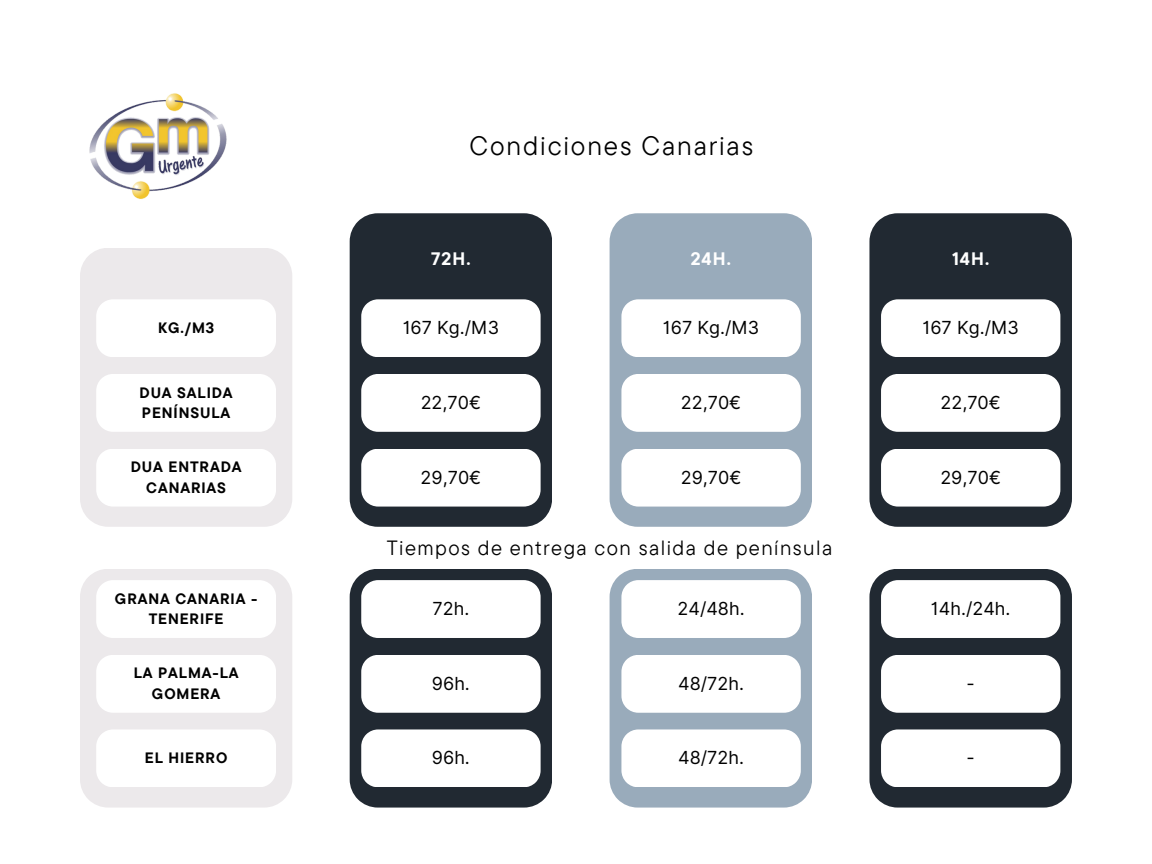
<style>
.page{position:relative;width:1152px;height:864px;background:#fff}
.page>*{position:absolute;margin:0;border:0;box-sizing:border-box;transform-origin:0 0}
.t1{font:26.55px "TT Commons Pro";letter-spacing:.07em;color:#000}
.t2{font:20.55px "TT Commons Pro";letter-spacing:.07em;color:#000}
.t3{font:18px "Inter";color:#000}
.t4{font:700 18px "TT Commons Pro";letter-spacing:.06em;color:#fff}
.t5{font:700 15px/20.2px "TT Commons Pro";letter-spacing:.06em;color:#000;text-align:center}
</style>
<div class="page">
<div style="left:350px;top:213px;width:202px;height:314px;background:#212932"></div>
<div style="left:361px;top:235px;width:180px;height:46px;background:#212932"></div>
<div style="left:610px;top:213px;width:202px;height:314px;background:#99abbb"></div>
<div style="left:621px;top:235px;width:179px;height:46px;background:#99abbb"></div>
<div style="left:869px;top:213px;width:203px;height:314px;background:#212932"></div>
<div style="left:881px;top:235px;width:179px;height:46px;background:#212932"></div>
<div style="left:80px;top:248px;width:212px;height:278px;background:#ece9eb"></div>
<svg style="left:96px;top:299px;width:180px;height:58px"></svg>
<svg style="left:361px;top:299px;width:180px;height:58px"></svg>
<svg style="left:621px;top:299px;width:180px;height:58px"></svg>
<svg style="left:881px;top:299px;width:179px;height:58px"></svg>
<img style="left:89px;top:93px;width:138px;height:106px">
<svg style="left:96px;top:374px;width:180px;height:58px"></svg>
<svg style="left:361px;top:374px;width:180px;height:58px"></svg>
<svg style="left:621px;top:374px;width:180px;height:58px"></svg>
<svg style="left:881px;top:374px;width:179px;height:58px"></svg>
<div style="left:350px;top:569px;width:202px;height:239px;background:#212932"></div>
<div style="left:610px;top:569px;width:202px;height:239px;background:#99abbb"></div>
<svg style="left:869px;top:569px;width:203px;height:239px;background:#2f363f"></svg>
<div style="left:80px;top:569px;width:212px;height:239px;background:#ece9eb"></div>
<svg style="left:96px;top:655px;width:180px;height:58px"></svg>
<svg style="left:361px;top:655px;width:180px;height:58px"></svg>
<svg style="left:621px;top:655px;width:180px;height:58px"></svg>
<svg style="left:881px;top:655px;width:179px;height:58px"></svg>
<svg style="left:96px;top:729px;width:180px;height:58px"></svg>
<svg style="left:361px;top:729px;width:180px;height:58px"></svg>
<svg style="left:621px;top:729px;width:180px;height:58px"></svg>
<svg style="left:881px;top:729px;width:179px;height:58px"></svg>
<svg style="left:96px;top:580px;width:180px;height:58px"></svg>
<svg style="left:361px;top:580px;width:180px;height:58px"></svg>
<svg style="left:621px;top:580px;width:180px;height:58px"></svg>
<svg style="left:881px;top:580px;width:179px;height:58px"></svg>
<svg style="left:96px;top:449px;width:180px;height:58px"></svg>
<svg style="left:361px;top:449px;width:180px;height:58px"></svg>
<svg style="left:621px;top:449px;width:180px;height:58px"></svg>
<svg style="left:881px;top:449px;width:179px;height:58px"></svg>
<h4 class="t1" style="left:470px;top:128px;width:285px">Condiciones Canarias</h4>
<p class="t4" style="left:431px;top:247px;width:41px">72H.</p>
<h1 class="t4" style="left:691px;top:247px;width:42px">24H.</h1>
<p class="t4" style="left:952px;top:247px;width:39px">14H.</p>
<p class="t5" style="left:158px;top:317px;width:58px">KG./M3</p>
<p class="t3" style="left:403px;top:317px;width:98px">167 Kg./M3</p>
<h3 class="t3" style="left:663px;top:317px;width:98px">167 Kg./M3</h3>
<h4 class="t3" style="left:922px;top:317px;width:98px">167 Kg./M3</h4>
<h3 class="t5" style="left:140px;top:382px;width:95px;text-align:left">DUA SALIDA<br>PENÍNSULA</h3>
<h4 class="t3" style="left:421px;top:392px;width:62px">22,70€</h4>
<h4 class="t3" style="left:681px;top:392px;width:62px">22,70€</h4>
<h4 class="t3" style="left:941px;top:392px;width:62px">22,70€</h4>
<h4 class="t5" style="left:131px;top:457px;width:112px">DUA ENTRADA<br>CANARIAS</h4>
<h4 class="t3" style="left:421px;top:466px;width:62px">29,70€</h4>
<p class="t3" style="left:681px;top:466px;width:62px">29,70€</p>
<p class="t3" style="left:940px;top:466px;width:62px">29,70€</p>
<h3 class="t2" style="left:387px;top:535px;width:447px">Tiempos de entrega con salida de península</h3>
<h4 class="t5" style="left:115px;top:588px;width:144px">GRANA CANARIA -<br>TENERIFE</h4>
<h4 class="t3" style="left:433px;top:598px;width:38px">72h.</h4>
<h4 class="t3" style="left:678px;top:598px;width:69px">24/48h.</h4>
<h4 class="t3" style="left:931px;top:598px;width:81px">14h./24h.</h4>
<h4 class="t5" style="left:134px;top:663px;width:106px">LA PALMA-LA<br>GOMERA</h4>
<h4 class="t3" style="left:432px;top:672px;width:40px">96h.</h4>
<h4 class="t3" style="left:678px;top:672px;width:67px">48/72h.</h4>
<h2 class="t3" style="left:967px;top:672px;width:10px">-</h2>
<p class="t5" style="left:145px;top:747px;width:84px">EL HIERRO</p>
<p class="t3" style="left:432px;top:747px;width:40px">96h.</p>
<p class="t3" style="left:678px;top:747px;width:67px">48/72h.</p>
<h4 class="t3" style="left:967px;top:747px;width:10px">-</h4>
</div>
